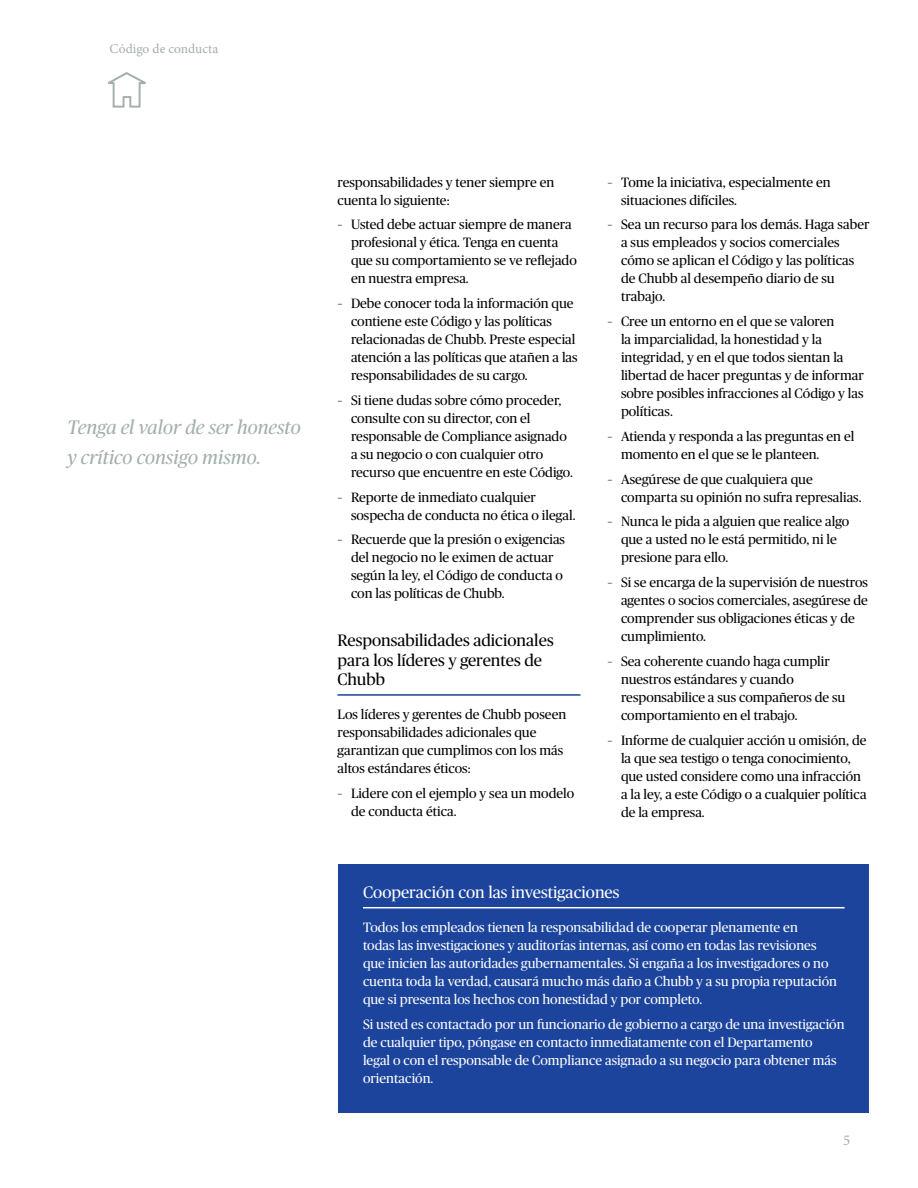
<style>
.page{position:relative;width:918px;height:1188px;background:#fff}
.page>*{position:absolute;margin:0;border:0;box-sizing:border-box;transform-origin:0 0}
.t1{font:italic 19.5px/30px "Chubb Publico";color:#a3afa9}
.t2{font:16.5px/19.5px "Chubb Publico";color:#000}
.t3{font:16.5px "Chubb Publico";color:#fff}
.t4{font:15px "Minion Pro";color:#a3afa9}
.t5{font:13.5px/18px "Chubb Publico";color:#000}
.t6{font:13.5px/18px "Chubb Publico";color:#fff}
.t7{font:13.5px "Minion Pro";color:#a3afa9}
</style>
<div class="page">
<svg style="left:108px;top:72px;width:38px;height:36px"></svg>
<div style="left:338px;top:864px;width:530px;height:249px;background:#1c449c"></div>
<hr style="left:338px;top:694px;width:242px;height:2px;background:#1c449c">
<hr style="left:363px;top:907px;width:482px;height:1px;background:#fff">
<p class="t7" style="left:110px;top:39px;width:110px">Código de conducta</p>
<h1 class="t1" style="left:68px;top:411px;width:235px">Tenga el valor de ser honesto y crítico consigo mismo.</h1>
<p class="t5" style="left:338px;top:172px;width:218px">responsabilidades y tener siempre en cuenta lo siguiente:</p>
<p class="t5" style="left:351px;top:215px;width:227px;text-indent:-14px">– Usted debe actuar siempre de manera profesional y ética. Tenga en cuenta que su comportamiento se ve reflejado en nuestra empresa.</p>
<p class="t5" style="left:351px;top:294px;width:228px;text-indent:-14px">– Debe conocer toda la información que contiene este Código y las políticas relacionadas de Chubb. Preste especial atención a las políticas que atañen a las responsabilidades de su cargo.</p>
<p class="t5" style="left:351px;top:390px;width:224px;text-indent:-14px">– Si tiene dudas sobre cómo proceder, consulte con su director, con el responsable de Compliance asignado a su negocio o con cualquier otro recurso que encuentre en este Código.</p>
<p class="t5" style="left:351px;top:487px;width:226px;text-indent:-14px">– Reporte de inmediato cualquier sospecha de conducta no ética o ilegal.</p>
<p class="t5" style="left:351px;top:530px;width:216px;text-indent:-14px">– Recuerde que la presión o exigencias del negocio no le eximen de actuar según la ley, el Código de conducta o con las políticas de Chubb.</p>
<p class="t2" style="left:338px;top:630px;width:218px">Responsabilidades adicionales para los líderes y gerentes de<br>Chubb</p>
<p class="t5" style="left:338px;top:705px;width:230px">Los líderes y gerentes de Chubb poseen responsabilidades adicionales que garantizan que cumplimos con los más altos estándares éticos:</p>
<p class="t5" style="left:351px;top:784px;width:225px;text-indent:-14px">– Lidere con el ejemplo y sea un modelo de conducta ética.</p>
<p class="t5" style="left:621px;top:172px;width:211px;text-indent:-14px">– Tome la iniciativa, especialmente en situaciones difíciles.</p>
<p class="t5" style="left:621px;top:215px;width:250px;text-indent:-14px">– Sea un recurso para los demás. Haga saber a sus empleados y socios comerciales cómo se aplican el Código y las políticas de Chubb al desempeño diario de su trabajo.</p>
<p class="t5" style="left:621px;top:312px;width:244px;text-indent:-14px">– Cree un entorno en el que se valoren<br>la imparcialidad, la honestidad y la integridad, y en el que todos sientan la libertad de hacer preguntas y de informar sobre posibles infracciones al Código y las políticas.</p>
<p class="t5" style="left:621px;top:426px;width:235px;text-indent:-14px">– Atienda y responda a las preguntas en el momento en el que se le planteen.</p>
<p class="t5" style="left:621px;top:469px;width:242px;text-indent:-14px">– Asegúrese de que cualquiera que comparta su opinión no sufra represalias.</p>
<p class="t5" style="left:621px;top:512px;width:230px;text-indent:-14px">– Nunca le pida a alguien que realice algo que a usted no le está permitido, ni le presione para ello.</p>
<p class="t5" style="left:621px;top:573px;width:248px;text-indent:-14px">– Si se encarga de la supervisión de nuestros agentes o socios comerciales, asegúrese de comprender sus obligaciones éticas y de cumplimiento.</p>
<p class="t5" style="left:621px;top:651px;width:226px;text-indent:-14px">– Sea coherente cuando haga cumplir nuestros estándares y cuando responsabilice a sus compañeros de su comportamiento en el trabajo.</p>
<p class="t5" style="left:621px;top:730px;width:247px;text-indent:-14px">– Informe de cualquier acción u omisión, de la que sea testigo o tenga conocimiento, que usted considere como una infracción a la ley, a este Código o a cualquier política de la empresa.</p>
<p class="t3" style="left:363px;top:881px;width:258px">Cooperación con las investigaciones</p>
<p class="t6" style="left:363px;top:918px;width:476px">Todos los empleados tienen la responsabilidad de cooperar plenamente en<br>todas las investigaciones y auditorías internas, así como en todas las revisiones que inicien las autoridades gubernamentales. Si engaña a los investigadores o no cuenta toda la verdad, causará mucho más daño a Chubb y a su propia reputación que si presenta los hechos con honestidad y por completo.</p>
<p class="t6" style="left:363px;top:1014px;width:483px">Si usted es contactado por un funcionario de gobierno a cargo de una investigación de cualquier tipo, póngase en contacto inmediatamente con el Departamento<br>legal o con el responsable de Compliance asignado a su negocio para obtener más orientación.</p>
<p class="t4" style="left:843px;top:1130px;width:9px">5</p>
</div>
